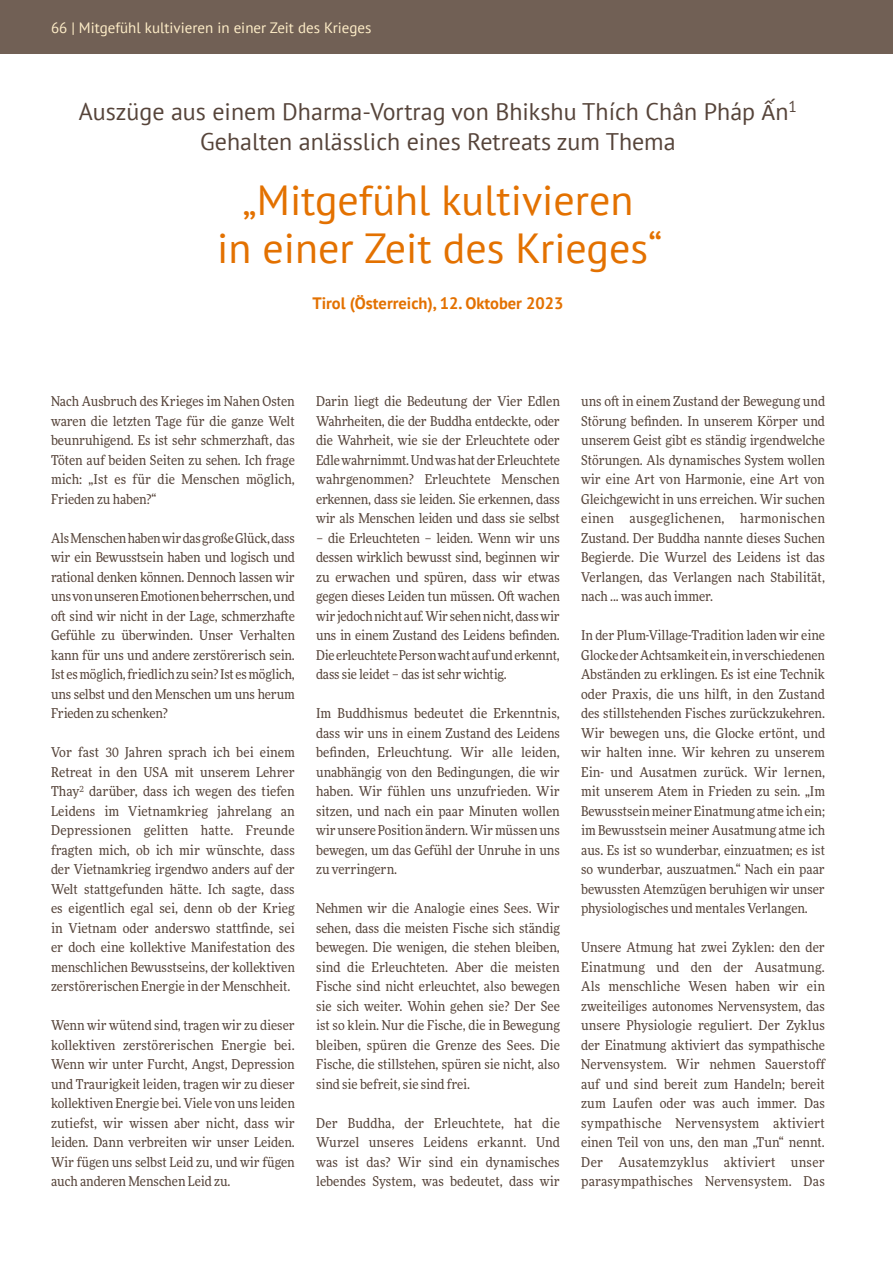
<style>
.page{position:relative;width:893px;height:1263px;background:#fff}
.page>*{position:absolute;margin:0;border:0;box-sizing:border-box;transform-origin:0 0}
._01_Head_ohne_Inhalt{font:42px/48px "PT Sans";color:#e37100;text-align:center}
._01-Head-kleiner{font:24px/30px "PT Sans";color:#56443a;text-align:center}
._02_Subhead{font:700 16.5px "PT Sans";color:#e37100}
.t1{font:15px "PT Sans";color:#ffeec8}
._00_GT{font:13.5px/19.5px "More Pro";color:#56443a;text-align:justify;scale:.9 1}
._00_GT-2{font:13.5px/19.5px "More Pro";color:#56443a;text-align:justify;scale:.91 1}
._00_GT-3{font:13.5px/19.5px "More Pro";color:#56443a;text-align:justify;scale:.89 1}
.s1{font-family:"Calibri"}
</style>
<div class="page">
<div style="left:0;top:0;width:893px;height:54px;background:#716055"></div>
<p class="t1" style="left:51px;top:18px;width:322px">66 | Mitgefühl kultivieren in einer Zeit des Krieges</p>
<p class="_01-Head-kleiner" style="left:79px;top:96px;width:720px">Auszüge aus einem Dharma-Vortrag von Bhikshu Thích Chân Pháp <span class="s1">Ấ</span>n<sup>1<br></sup>Gehalten anlässlich eines Retreats zum Thema</p>
<p class="_01_Head_ohne_Inhalt" style="left:217px;top:175px;width:447px">„Mitgefühl kultivieren<br>in einer Zeit des Krieges“</p>
<p class="_02_Subhead" style="left:312px;top:292px;width:253px">Tirol (Österreich), 12. Oktober 2023</p>
<p class="_00_GT" style="left:51px;top:391px;width:272px">Nach Ausbruch des Krieges im Nahen Osten waren die letzten Tage für die ganze Welt beunruhigend. Es ist sehr schmerzhaft, das Töten auf beiden Seiten zu sehen. Ich frage mich: „Ist es für die Menschen möglich, Frieden zu haben?“</p>
<p class="_00_GT-3" style="left:51px;top:528px;width:275px">Als Menschen haben wir das große Glück, dass wir ein Bewusstsein haben und logisch und rational denken können. Dennoch lassen wir uns von unseren Emotionen beherrschen, und oft sind wir nicht in der Lage, schmerzhafte Gefühle zu überwinden. Unser Verhalten kann für uns und andere zerstörerisch sein.<br>Ist es möglich, friedlich zu sein? Ist es möglich, uns selbst und den Menschen um uns herum Frieden zu schenken?</p>
<p class="_00_GT-2" style="left:51px;top:742px;width:269px">Vor fast 30 Jahren sprach ich bei einem Retreat in den USA mit unserem Lehrer Thay<sup>2</sup> darüber, dass ich wegen des tiefen Leidens im Vietnamkrieg jahrelang an Depressionen gelitten hatte. Freunde fragten mich, ob ich mir wünschte, dass der Vietnamkrieg irgendwo anders auf der Welt stattgefunden hätte. Ich sagte, dass es eigentlich egal sei, denn ob der Krieg in Vietnam oder anderswo stattfinde, sei er doch eine kollektive Manifestation des menschlichen Bewusstseins, der kollektiven zerstörerischen Energie in der Menschheit.</p>
<p class="_00_GT" style="left:51px;top:1015px;width:272px">Wenn wir wütend sind, tragen wir zu dieser kollektiven zerstörerischen Energie bei.<br>Wenn wir unter Furcht, Angst, Depression und Traurigkeit leiden, tragen wir zu dieser kollektiven Energie bei. Viele von uns leiden zutiefst, wir wissen aber nicht, dass wir leiden. Dann verbreiten wir unser Leiden.<br>Wir fügen uns selbst Leid zu, und wir fügen auch anderen Menschen Leid zu.</p>
<p class="_00_GT-2" style="left:316px;top:391px;width:269px">Darin liegt die Bedeutung der Vier Edlen Wahrheiten, die der Buddha entdeckte, oder die Wahrheit, wie sie der Erleuchtete oder Edle wahrnimmt. Und was hat der Erleuchtete wahrgenommen? Erleuchtete Menschen erkennen, dass sie leiden. Sie erkennen, dass wir als Menschen leiden und dass sie selbst</p>
<p class="_00_GT" style="left:316px;top:528px;width:272px">– die Erleuchteten – leiden. Wenn wir uns dessen wirklich bewusst sind, beginnen wir zu erwachen und spüren, dass wir etwas gegen dieses Leiden tun müssen. Oft wachen wir jedoch nicht auf. Wir sehen nicht, dass wir uns in einem Zustand des Leidens befinden.<br>Die erleuchtete Person wacht auf und erkennt, dass sie leidet – das ist sehr wichtig.</p>
<p class="_00_GT-2" style="left:316px;top:703px;width:269px">Im Buddhismus bedeutet die Erkenntnis, dass wir uns in einem Zustand des Leidens befinden, Erleuchtung. Wir alle leiden, unabhängig von den Bedingungen, die wir haben. Wir fühlen uns unzufrieden. Wir sitzen, und nach ein paar Minuten wollen wir unsere Position ändern. Wir müssen uns bewegen, um das Gefühl der Unruhe in uns zu verringern.</p>
<p class="_00_GT" style="left:316px;top:898px;width:272px">Nehmen wir die Analogie eines Sees. Wir sehen, dass die meisten Fische sich ständig bewegen. Die wenigen, die stehen bleiben, sind die Erleuchteten. Aber die meisten Fische sind nicht erleuchtet, also bewegen sie sich weiter. Wohin gehen sie? Der See ist so klein. Nur die Fische, die in Bewegung bleiben, spüren die Grenze des Sees. Die Fische, die stillstehen, spüren sie nicht, also sind sie befreit, sie sind frei.</p>
<p class="_00_GT-2" style="left:316px;top:1113px;width:269px">Der Buddha, der Erleuchtete, hat die Wurzel unseres Leidens erkannt. Und was ist das? Wir sind ein dynamisches lebendes System, was bedeutet, dass wir</p>
<p class="_00_GT" style="left:581px;top:391px;width:272px">uns oft in einem Zustand der Bewegung und Störung befinden. In unserem Körper und unserem Geist gibt es ständig irgendwelche Störungen. Als dynamisches System wollen wir eine Art von Harmonie, eine Art von Gleichgewicht in uns erreichen. Wir suchen einen ausgeglichenen, harmonischen Zustand. Der Buddha nannte dieses Suchen Begierde. Die Wurzel des Leidens ist das Verlangen, das Verlangen nach Stabilität, nach ... was auch immer.</p>
<p class="_00_GT" style="left:581px;top:625px;width:273px">In der Plum-Village-Tradition laden wir eine Glocke der Achtsamkeit ein, in verschiedenen Abständen zu erklingen. Es ist eine Technik oder Praxis, die uns hilft, in den Zustand des stillstehenden Fisches zurückzukehren.<br>Wir bewegen uns, die Glocke ertönt, und wir halten inne. Wir kehren zu unserem Ein- und Ausatmen zurück. Wir lernen, mit unserem Atem in Frieden zu sein. „Im Bewusstsein meiner Einatmung atme ich ein; im Bewusstsein meiner Ausatmung atme ich aus. Es ist so wunderbar, einzuatmen; es ist so wunderbar, auszuatmen.“ Nach ein paar bewussten Atemzügen beruhigen wir unser physiologisches und mentales Verlangen.</p>
<p class="_00_GT-2" style="left:581px;top:937px;width:269px">Unsere Atmung hat zwei Zyklen: den der Einatmung und den der Ausatmung.<br>Als menschliche Wesen haben wir ein zweiteiliges autonomes Nervensystem, das unsere Physiologie reguliert. Der Zyklus der Einatmung aktiviert das sympathische Nervensystem. Wir nehmen Sauerstoff auf und sind bereit zum Handeln; bereit zum Laufen oder was auch immer. Das sympathische Nervensystem aktiviert einen Teil von uns, den man „Tun“ nennt.<br>Der Ausatemzyklus aktiviert unser parasympathisches Nervensystem. Das</p>
</div>
